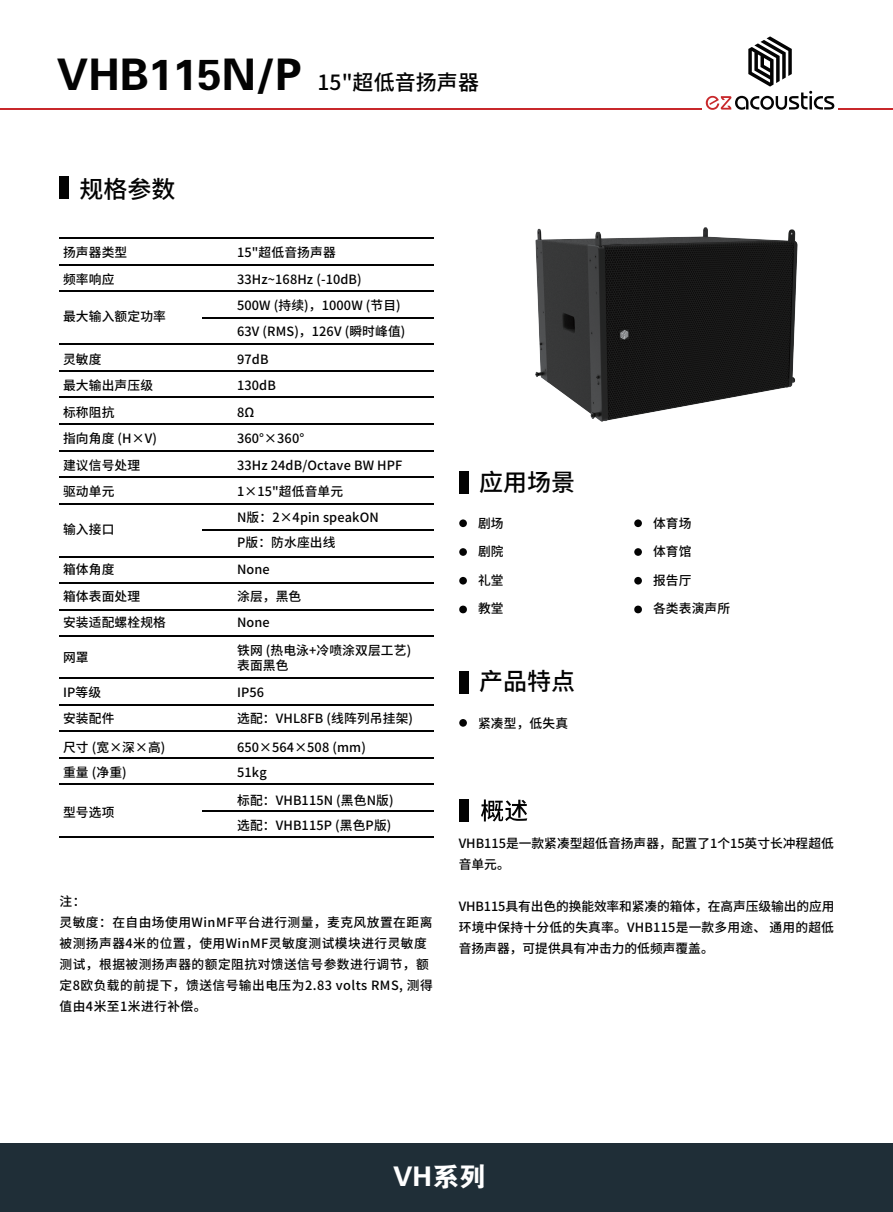
<style>
.page{position:relative;width:893px;height:1212px;background:#fff}
.page>*{position:absolute;margin:0;border:0;box-sizing:border-box;transform-origin:0 0}
.t1{font:43.5px "FZDHTJW GB1 0";letter-spacing:.005em;color:#030303}
.t2{font:27px "FZDHTJW GB1 0";color:#fff}
.t3{font:500 24px "Source Han Sans CN";color:#030303}
.t4{font:500 12.75px/26.5px "Source Han Sans CN";letter-spacing:.01em;color:#030303}
.t5{font:500 12.75px/21px "Source Han Sans CN";letter-spacing:.035em;color:#030303}
.s1{font-family:"Source Han Sans CN";font-weight:500;font-size:21px}
</style>
<div class="page">
<div style="left:459px;top:799px;width:9px;height:23px;background:#030303"></div>
<svg style="left:481px;top:799px;width:46px;height:22px"></svg>
<div style="left:459px;top:471px;width:9px;height:23px;background:#030303"></div>
<div style="left:459px;top:519px;width:8px;height:8px;background:#030303;border-radius:4px"></div>
<div style="left:459px;top:548px;width:8px;height:8px;background:#030303;border-radius:50%"></div>
<div style="left:459px;top:577px;width:8px;height:7px;background:#030303;border-radius:4px"></div>
<div style="left:459px;top:606px;width:8px;height:7px;background:#030303;border-radius:4px"></div>
<div style="left:634px;top:519px;width:8px;height:8px;background:#030303;border-radius:4px"></div>
<div style="left:634px;top:548px;width:8px;height:8px;background:#030303;border-radius:50%"></div>
<div style="left:634px;top:577px;width:8px;height:7px;background:#030303;border-radius:50%"></div>
<div style="left:634px;top:606px;width:8px;height:7px;background:#030303;border-radius:4px"></div>
<div style="left:459px;top:671px;width:9px;height:22px;background:#030303"></div>
<div style="left:459px;top:719px;width:8px;height:8px;background:#030303;border-radius:50%"></div>
<div style="left:60px;top:177px;width:9px;height:22px;background:#030303"></div>
<hr style="left:60px;top:237px;width:374px;height:2px;background:#030303">
<hr style="left:60px;top:264px;width:374px;height:1px;background:#030303">
<hr style="left:60px;top:291px;width:374px;height:1px;background:#030303">
<hr style="left:202px;top:317px;width:232px;height:1px;background:#030303">
<hr style="left:60px;top:344px;width:374px;height:1px;background:#030303">
<hr style="left:60px;top:370px;width:374px;height:1px;background:#030303">
<hr style="left:60px;top:397px;width:374px;height:1px;background:#030303">
<hr style="left:60px;top:423px;width:374px;height:1px;background:#030303">
<hr style="left:60px;top:450px;width:374px;height:1px;background:#030303">
<hr style="left:60px;top:477px;width:374px;height:1px;background:#030303">
<hr style="left:202px;top:530px;width:232px;height:1px;background:#030303">
<hr style="left:60px;top:503px;width:374px;height:1px;background:#030303">
<hr style="left:60px;top:556px;width:374px;height:1px;background:#030303">
<hr style="left:60px;top:583px;width:374px;height:1px;background:#030303">
<hr style="left:60px;top:636px;width:374px;height:1px;background:#030303">
<hr style="left:60px;top:609px;width:374px;height:1px;background:#030303">
<hr style="left:60px;top:677px;width:374px;height:1px;background:#030303">
<hr style="left:60px;top:704px;width:374px;height:1px;background:#030303">
<hr style="left:202px;top:810px;width:232px;height:1px;background:#030303">
<hr style="left:60px;top:731px;width:374px;height:1px;background:#030303">
<hr style="left:60px;top:784px;width:374px;height:1px;background:#030303">
<hr style="left:60px;top:757px;width:374px;height:1px;background:#030303">
<hr style="left:60px;top:837px;width:374px;height:1px;background:#030303">
<div style="left:0;top:1144px;width:893px;height:68px;background:#1f2e37"></div>
<svg style="left:706px;top:36px;width:128px;height:74px"></svg>
<hr style="left:839px;top:108px;width:54px;height:2px;background:#c8282b">
<hr style="left:0;top:108px;width:701px;height:2px;background:#c8282b">
<img style="left:535px;top:227px;width:263px;height:194px">
<h1 class="t1" style="left:57px;top:52px;width:424px">VHB115N/P <span class="s1">15"超低音扬声器</span></h1>
<h3 class="t3" style="left:80px;top:175px;width:98px">规格参数</h3>
<p class="t4" style="left:63px;top:240px;width:66px">扬声器类型频率响应</p>
<p class="t4" style="left:237px;top:240px;width:126px">15"超低音扬声器<br>33Hz~168Hz (-10dB)</p>
<p class="t4" style="left:63px;top:303px;width:104px">最大输入额定功率</p>
<p class="t4" style="left:237px;top:293px;width:170px;line-height:25.5px">500W (持续)，1000W (节目)<br>63V (RMS)，126V (瞬时峰值)</p>
<p class="t4" style="left:63px;top:346px;width:92px">灵敏度<br>最大输出声压级标称阻抗</p>
<p class="t4" style="left:237px;top:346px;width:40px">97dB<br>130dB<br>8Ω</p>
<p class="t4" style="left:63px;top:426px;width:95px">指向角度 (H×V)</p>
<p class="t4" style="left:237px;top:426px;width:69px">360°×360°</p>
<p class="t4" style="left:63px;top:452px;width:79px">建议信号处理驱动单元</p>
<p class="t4" style="left:237px;top:452px;width:167px">33Hz 24dB/Octave BW HPF<br>1×15"超低音单元</p>
<p class="t4" style="left:63px;top:516px;width:53px">输入接口</p>
<p class="t4" style="left:237px;top:504px;width:143px;line-height:25.5px">N版：2×4pin speakON<br>P版：防水座出线</p>
<p class="t4" style="left:63px;top:557px;width:104px">箱体角度<br>箱体表面处理<br>安装适配螺栓规格</p>
<p class="t4" style="left:63px;top:645px;width:27px">网罩</p>
<p class="t4" style="left:63px;top:679px;width:40px">IP等级</p>
<p class="t4" style="left:63px;top:705px;width:53px">安装配件</p>
<p class="t4" style="left:63px;top:734px;width:104px">尺寸 (宽×深×高)</p>
<p class="t4" style="left:237px;top:556px;width:176px">None<br>涂层，黑色<br>None<br>铁网 (热电泳+冷喷涂双层工艺)</p>
<p class="t4" style="left:237px;top:652px;width:53px">表面黑色</p>
<p class="t4" style="left:237px;top:679px;width:29px">IP56</p>
<p class="t4" style="left:237px;top:705px;width:177px">选配：VHL8FB (线阵列吊挂架)</p>
<p class="t4" style="left:237px;top:734px;width:130px">650×564×508 (mm)</p>
<p class="t4" style="left:63px;top:760px;width:65px">重量 (净重)</p>
<p class="t4" style="left:237px;top:760px;width:31px">51kg</p>
<p class="t4" style="left:63px;top:799px;width:53px">型号选项</p>
<p class="t4" style="left:237px;top:787px;width:158px;line-height:25.5px">标配：VHB115N (黑色N版)选配：VHB115P (黑色P版)</p>
<p class="t5" style="left:60px;top:891px;width:375px">注：<br>灵敏度：在自由场使用WinMF平台进行测量，麦克风放置在距离被测扬声器4米的位置，使用WinMF灵敏度测试模块进行灵敏度测试，根据被测扬声器的额定阻抗对馈送信号参数进行调节，额定8欧负载的前提下，馈送信号输出电压为2.83 volts RMS, 测得值由4米至1米进行补偿。</p>
<h3 class="t3" style="left:479px;top:468px;width:97px">应用场景</h3>
<p class="t4" style="left:478px;top:510px;width:27px">剧场</p>
<p class="t4" style="left:478px;top:539px;width:27px">剧院</p>
<p class="t4" style="left:478px;top:567px;width:27px">礼堂</p>
<p class="t4" style="left:478px;top:596px;width:27px">教堂</p>
<h3 class="t3" style="left:479px;top:668px;width:97px">产品特点</h3>
<p class="t4" style="left:478px;top:710px;width:92px">紧凑型，低失真</p>
<p class="t4" style="left:653px;top:510px;width:40px">体育场</p>
<p class="t4" style="left:653px;top:539px;width:40px">体育馆</p>
<p class="t4" style="left:653px;top:567px;width:40px">报告厅</p>
<p class="t4" style="left:653px;top:596px;width:79px">各类表演声所</p>
<p class="t4" style="left:459px;top:832px;width:377px;line-height:21px">VHB115是一款紧凑型超低音扬声器，配置了1个15英寸长冲程超低音单元。</p>
<p class="t4" style="left:459px;top:895px;width:377px;line-height:21px;text-align:justify">VHB115具有出色的换能效率和紧凑的箱体，在高声压级输出的应用环境中保持十分低的失真率。VHB115是一款多用途、 通用的超低音扬声器，可提供具有冲击力的低频声覆盖。</p>
<h2 class="t2" style="left:393px;top:1162px;width:95px">VH系列</h2>
</div>
